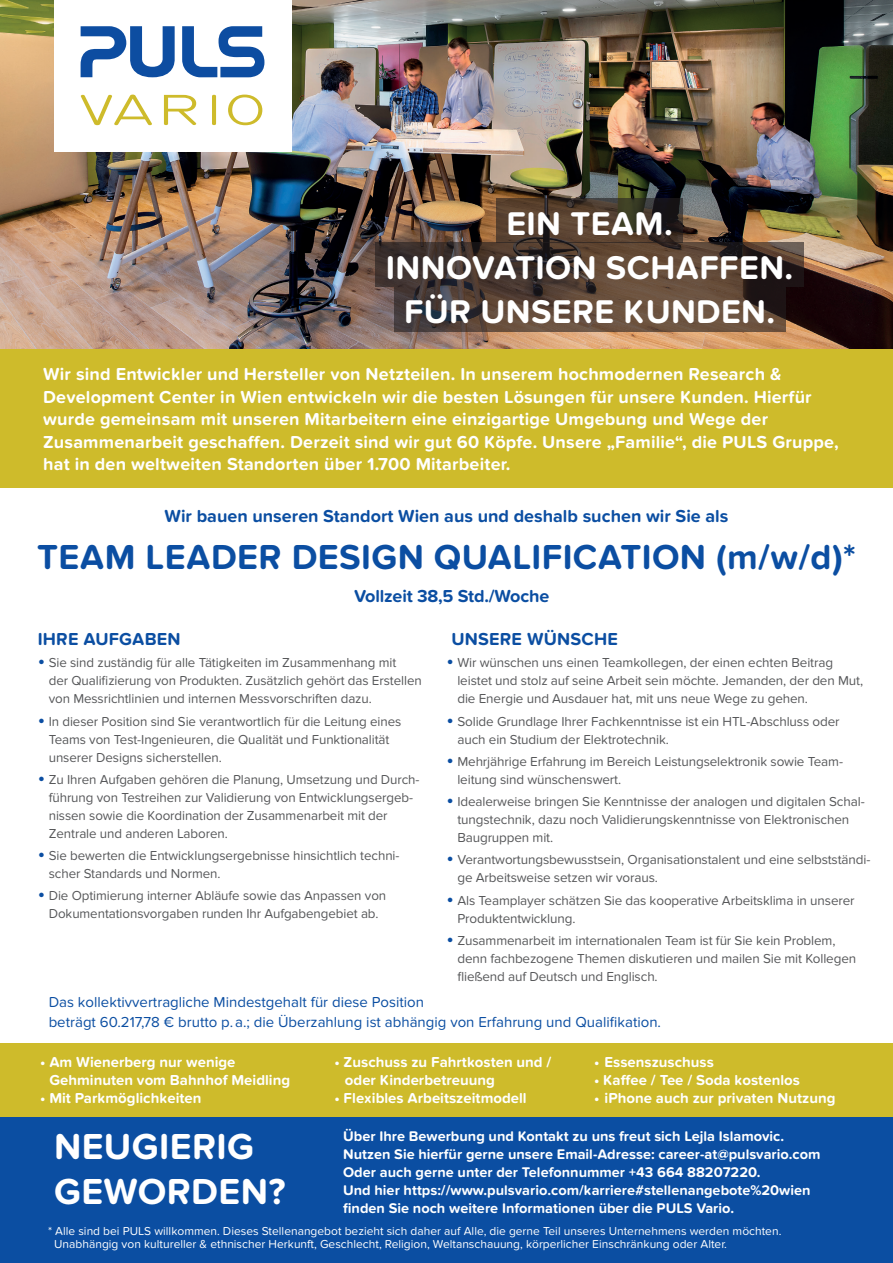
<style>
.page{position:relative;width:893px;height:1263px;background:#fff}
.page>*{position:absolute;margin:0;border:0;box-sizing:border-box;transform-origin:0 0}
.t1{font:700 37.5px/45px "Proxima Nova Soft";letter-spacing:.01em;color:#fff}
.t2{font:700 36px "Proxima Nova Soft";letter-spacing:.01em;color:#0b4ea2}
.t3{font:700 34.05px/43.8px "Proxima Nova Soft";letter-spacing:.01em;color:#fff;text-align:center}
.t4{font:700 18px/22.5px "Proxima Nova Soft";letter-spacing:.01em;color:#fff}
.t5{font:700 18px "Proxima Nova Soft";color:#0b4ea2}
.t6{font:700 15px/18px "Proxima Nova Soft";color:#fff}
.t7{font:15px/19.5px "Proxima Nova Soft";color:#0b4ea2}
.t8{font:15px "Proxima Nova Soft";color:#fff}
.t9{font:700 14.55px/18px "Proxima Nova Soft";color:#fff}
.t10{font:13.5px/18px "Proxima Nova Soft";letter-spacing:-.01em;color:#57585a}
.t11{font:12px/13.5px "Proxima Nova Soft";color:#fff}
.s1{font-size:21px;color:#0b4ea2}
.s2{font-weight:700}
</style>
<div class="page">
<img style="left:0;top:0;width:893px;height:349px">
<div style="left:0;top:349px;width:893px;height:138px;background:#cebb2b"></div>
<svg style="left:376px;top:242px;width:428px;height:45px;background:#48372e"></svg>
<svg style="left:394px;top:287px;width:391px;height:45px;background:#5a463a"></svg>
<svg style="left:496px;top:198px;width:187px;height:44px;background:#47372a"></svg>
<div style="left:54px;top:0;width:238px;height:151px;background:#fff"></div>
<svg style="left:81px;top:26px;width:94px;height:51px"></svg>
<svg style="left:182px;top:26px;width:82px;height:51px"></svg>
<svg style="left:81px;top:95px;width:71px;height:30px"></svg>
<svg style="left:164px;top:95px;width:32px;height:30px"></svg>
<hr style="left:212px;top:95px;width:4px;height:30px;background:#cebb2b;border-radius:2px">
<svg style="left:228px;top:95px;width:34px;height:30px"></svg>
<div style="left:0;top:1042px;width:893px;height:75px;background:#cebb2b"></div>
<div style="left:0;top:1117px;width:893px;height:146px;background:#0b4ea2"></div>
<h3 class="t3" style="left:386px;top:202px;width:409px">EIN TEAM.<br>INNOVATION SCHAFFEN.<br>FÜR UNSERE KUNDEN.</h3>
<p class="t4" style="left:43px;top:363px;width:797px">Wir sind Entwickler und Hersteller von Netzteilen. In unserem hochmodernen Research &amp; Development Center in Wien entwickeln wir die besten Lösungen für unsere Kunden. Hierfür wurde gemeinsam mit unseren Mitarbeitern eine einzigartige Umgebung und Wege der Zusammenarbeit geschaffen. Derzeit sind wir gut 60 Köpfe. Unsere „Familie“, die PULS Gruppe, hat in den weltweiten Standorten über 1.700 Mitarbeiter.</p>
<h3 class="t5" style="left:165px;top:506px;width:565px">Wir bauen unseren Standort Wien aus und deshalb suchen wir Sie als</h3>
<h2 class="t2" style="left:37px;top:536px;width:820px">TEAM LEADER DESIGN QUALIFICATION (m/w/d)*</h2>
<h3 class="t5" style="left:354px;top:586px;width:197px">Vollzeit 38,5 Std./Woche</h3>
<h3 class="t5" style="left:38px;top:628px;width:144px">IHRE AUFGABEN</h3>
<h3 class="t5" style="left:452px;top:628px;width:168px">UNSERE WÜNSCHE</h3>
<p class="t10" style="left:49px;top:654px;width:375px;text-indent:-11px"><span class="s1">•</span> Sie sind zuständig für alle Tätigkeiten im Zusammenhang mit<br>der Qualifizierung von Produkten. Zusätzlich gehört das Erstellen von Messrichtlinien und internen Messvorschriften dazu.</p>
<p class="t10" style="left:49px;top:712px;width:354px;text-indent:-11px"><span class="s1">•</span> In dieser Position sind Sie verantwortlich für die Leitung eines<br>Teams von Test-Ingenieuren, die Qualität und Funktionalität unserer Designs sicherstellen.</p>
<p class="t10" style="left:49px;top:770px;width:372px;text-indent:-11px"><span class="s1">•</span> Zu Ihren Aufgaben gehören die Planung, Umsetzung und Durch&shy;führung von Testreihen zur Validierung von Entwicklungsergeb&shy;nissen sowie die Koordination der Zusammenarbeit mit der Zentrale und anderen Laboren.</p>
<p class="t10" style="left:49px;top:847px;width:352px;text-indent:-11px"><span class="s1">•</span> Sie bewerten die Entwicklungsergebnisse hinsichtlich techni&shy;scher Standards und Normen.</p>
<p class="t10" style="left:38px;top:887px;width:350px;text-align:center"><span class="s1">•</span> Die Optimierung interner Abläufe sowie das Anpassen von<br>Dokumentationsvorgaben runden Ihr Aufgabengebiet ab.</p>
<p class="t10" style="left:457px;top:654px;width:407px;text-indent:-11px"><span class="s1">•</span> Wir wünschen uns einen Teamkollegen, der einen echten Beitrag leistet und stolz auf seine Arbeit sein möchte. Jemanden, der den Mut, die Energie und Ausdauer hat, mit uns neue Wege zu gehen.</p>
<p class="t10" style="left:457px;top:712px;width:384px;text-indent:-11px"><span class="s1">•</span> Solide Grundlage Ihrer Fachkenntnisse ist ein HTL-Abschluss oder auch ein Studium der Elektrotechnik.</p>
<p class="t10" style="left:457px;top:752px;width:387px;text-indent:-11px"><span class="s1">•</span> Mehrjährige Erfahrung im Bereich Leistungselektronik sowie Team&shy;leitung sind wünschenswert.</p>
<p class="t10" style="left:457px;top:793px;width:409px;text-indent:-11px"><span class="s1">•</span> Idealerweise bringen Sie Kenntnisse der analogen und digitalen Schal&shy;tungstechnik, dazu noch Validierungskenntnisse von Elektronischen<br>Baugruppen mit.</p>
<p class="t10" style="left:457px;top:851px;width:415px;text-indent:-11px"><span class="s1">•</span> Verantwortungsbewusstsein, Organisationstalent und eine selbstständi&shy;ge Arbeitsweise setzen wir voraus.</p>
<p class="t10" style="left:457px;top:891px;width:399px;text-indent:-11px"><span class="s1">•</span> Als Teamplayer schätzen Sie das kooperative Arbeitsklima in unserer<br>Produktentwicklung.</p>
<p class="t10" style="left:457px;top:931px;width:400px;text-indent:-11px"><span class="s1">•</span> Zusammenarbeit im internationalen Team ist für Sie kein Problem, denn fachbezogene Themen diskutieren und mailen Sie mit Kollegen fließend auf Deutsch und Englisch.</p>
<p class="t7" style="left:49px;top:993px;width:614px">Das kollektivvertragliche Mindestgehalt für diese Position<br>beträgt 60.217,78 € brutto p.a.; die Überzahlung ist abhängig von Erfahrung und Qualifikation.</p>
<p class="t6" style="left:49px;top:1053px;width:242px;text-indent:-9px">• Am Wienerberg nur wenige<br>Gehminuten vom Bahnhof Meidling</p>
<p class="t6" style="left:40px;top:1089px;width:163px">• Mit Parkmöglichkeiten</p>
<p class="t6" style="left:345px;top:1053px;width:208px;text-indent:-10px">• Zuschuss zu Fahrtkosten und / oder Kinderbetreuung</p>
<p class="t6" style="left:334px;top:1089px;width:194px">• Flexibles Arbeitszeitmodell</p>
<p class="t6" style="left:594px;top:1053px;width:121px">• Essenszuschuss</p>
<p class="t6" style="left:594px;top:1071px;width:207px">• Kaffee / Tee / Soda kostenlos</p>
<p class="t6" style="left:594px;top:1089px;width:243px">• iPhone auch zur privaten Nutzung</p>
<h1 class="t1" style="left:54px;top:1124px;width:233px">NEUGIERIG<br>GEWORDEN?</h1>
<p class="t9" style="left:343px;top:1127px;width:479px">Über Ihre Bewerbung und Kontakt zu uns freut sich Lejla Islamovic.<br>Nutzen Sie hierfür gerne unsere Email-Adresse: career-at@pulsvario.com Oder auch gerne unter der Telefonnummer +43 664 88207220.<br>Und hier https://www.pulsvario.com/karriere#stellenangebote%20wien finden Sie noch weitere Informationen über die PULS Vario.</p>
<h1 class="t1" style="left:54px;top:1133px;width:233px">NEUGIERIG<br>GEWORDEN?</h1>
<p class="t6" style="left:346px;top:1157px;width:494px;line-height:19.5px">Nutzen Sie hierfür gerne unsere Email-Adresse: career-at@pulsvario.com<br>Oder auch gerne unter der Telefonnummer +43 664 88207220.</p>
<p class="t8" style="left:346px;top:1199px;width:471px">Weitere Informationen über die PULS Vario: <span class="s2">https://www.pulsvario.com</span></p>
<p class="t11" style="left:54px;top:1224px;width:729px;text-indent:-6px">* Alle sind bei PULS willkommen. Dieses Stellenangebot bezieht sich daher auf Alle, die gerne Teil unseres Unternehmens werden möchten.<br>Unabhängig von kultureller &amp; ethnischer Herkunft, Geschlecht, Religion, Weltanschauung, körperlicher Einschränkung oder Alter.</p>
</div>
